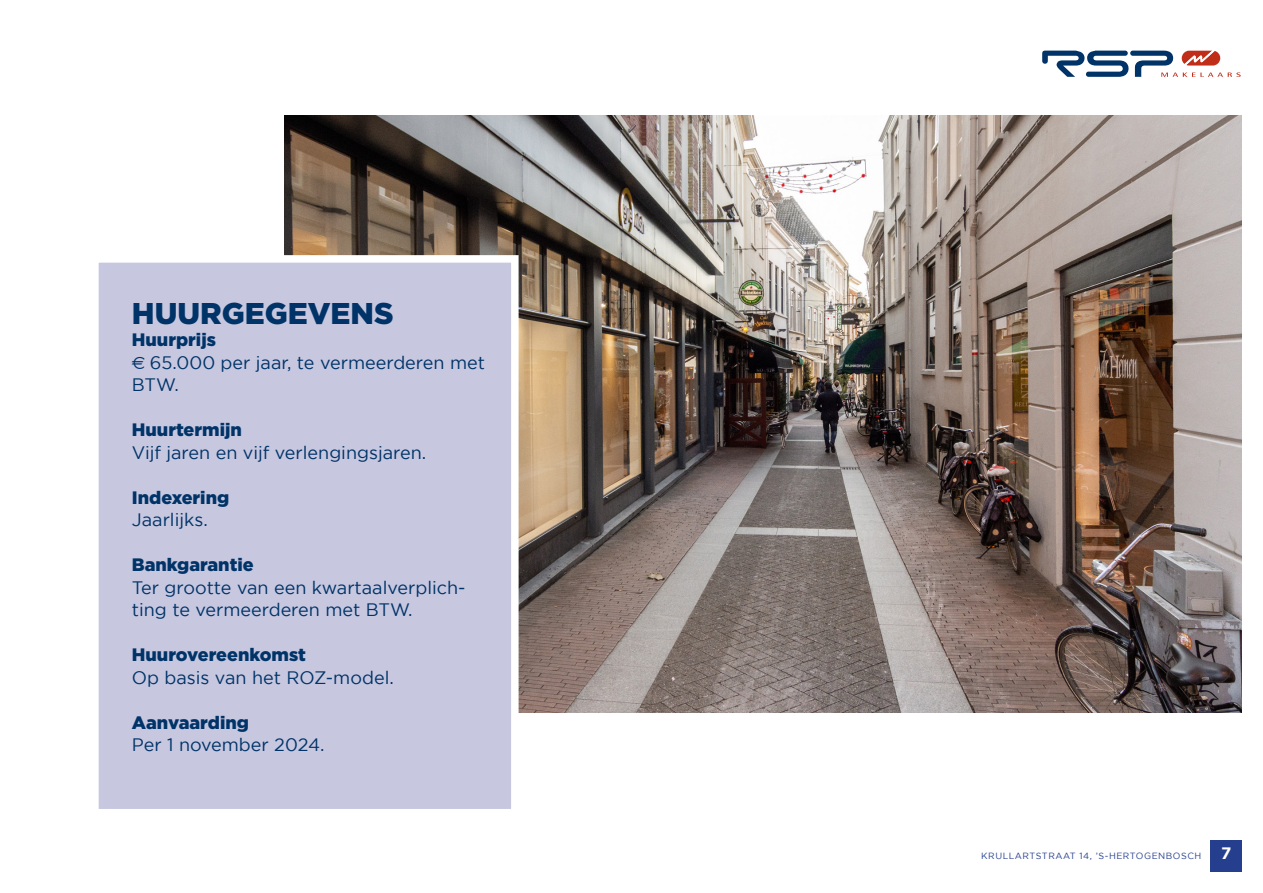
<style>
.page{position:relative;width:1263px;height:893px;background:#fff}
.page>*{position:absolute;margin:0;border:0;box-sizing:border-box;transform-origin:0 0}
.t1{font:900 30px "Gotham";color:#003367}
.t2{font:18px/22.5px "Gotham";color:#003367}
.t3{font:900 18px "Gotham";color:#003367}
.t4{font:700 16.5px "Gotham";color:#fff}
.t5{font:9px "Gotham";letter-spacing:.06em;color:#253f8e}
.s1{font-family:"Euro Sans"}
</style>
<div class="page">
<svg style="left:1042px;top:50px;width:199px;height:27px"></svg>
<div style="left:1210px;top:840px;width:32px;height:32px;background:#253f8e"></div>
<img style="left:285px;top:116px;width:957px;height:596px">
<div style="left:91px;top:255px;width:428px;height:561px;background:#c7c7e0;border:8px solid #fff"></div>
<p class="t1" style="left:132px;top:296px;width:263px">HUURGEGEVENS</p>
<p class="t3" style="left:132px;top:330px;width:86px">Huurprijs</p>
<p class="t2" style="left:132px;top:351px;width:355px"><span class="s1">a</span> 65.000 per jaar, te vermeerderen met<br>BTW.</p>
<p class="t3" style="left:132px;top:420px;width:112px">Huurtermijn</p>
<p class="t2" style="left:132px;top:441px;width:296px">Vijf jaren en vijf verlengingsjaren.</p>
<p class="t3" style="left:132px;top:487px;width:99px">Indexering</p>
<p class="t2" style="left:132px;top:508px;width:77px">Jaarlijks.</p>
<p class="t3" style="left:132px;top:555px;width:123px">Bankgarantie</p>
<p class="t2" style="left:132px;top:576px;width:335px">Ter grootte van een kwartaalverplich&shy;ting te vermeerderen met BTW.</p>
<p class="t3" style="left:132px;top:645px;width:176px">Huurovereenkomst</p>
<p class="t2" style="left:132px;top:666px;width:263px">Op basis van het ROZ-model.</p>
<p class="t3" style="left:132px;top:712px;width:119px">Aanvaarding</p>
<p class="t2" style="left:132px;top:733px;width:194px">Per 1 november 2024.</p>
<p class="t5" style="left:981px;top:850px;width:222px">KRULLARTSTRAAT 14, ’S-HERTOGENBOSCH</p>
<p class="t4" style="left:1221px;top:844px;width:12px">7</p>
</div>
